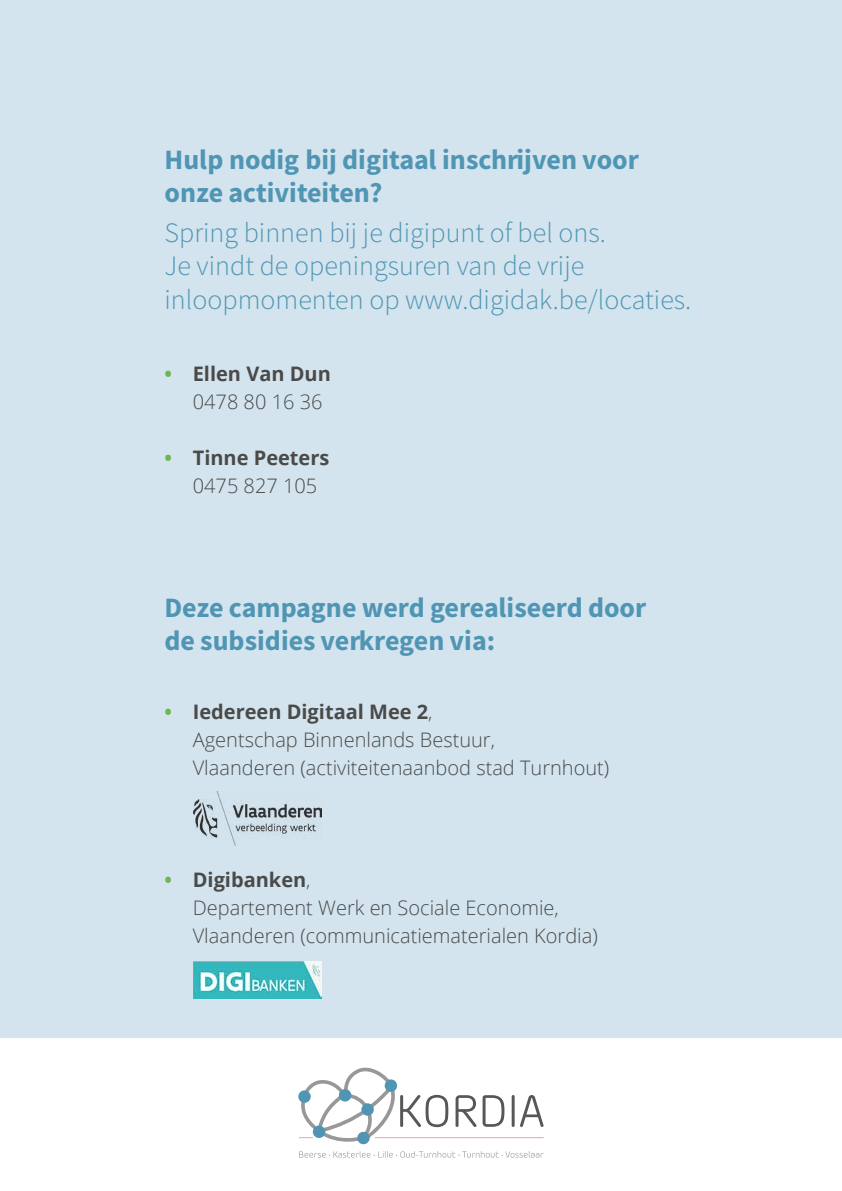
<style>
.page{position:relative;width:842px;height:1191px;background:#fff}
.page>*{position:absolute;margin:0;border:0;box-sizing:border-box;transform-origin:0 0}
.t1{font:28px/33.6px "Source Sans Variable";color:#5096b4}
.t2{font:300 20px/28px "Open Sans";color:#4a4a49}
.t3{font:700 20px/28px "Open Sans";color:#4a4a49}
.s1{color:#6ab651}
.s2{font-weight:300}
.s3{font-weight:700;color:#6ab651}
.s4{font-weight:700}
</style>
<div class="page">
<div style="left:0;top:0;width:842px;height:1037px;background:#d3e4ee"></div>
<svg style="left:299px;top:1151px;width:244px;height:6px"></svg>
<svg style="left:357px;top:1131px;width:13px;height:13px"></svg>
<svg style="left:299px;top:1067px;width:245px;height:74px"></svg>
<img style="left:193px;top:791px;width:129px;height:54px">
<img style="left:193px;top:961px;width:129px;height:37px">
<p class="t1" style="left:164px;top:143px;width:476px">Hulp nodig bij digitaal inschrijven voor onze activiteiten?</p>
<p class="t1" style="left:164px;top:216px;width:528px">Spring binnen bij je digipunt of bel ons.<br>Je vindt de openingsuren van de vrije inloopmomenten op www.digidak.be/locaties.</p>
<p class="t3" style="left:193px;top:359px;width:140px;text-indent:-28px"><span class="s1">•</span> Ellen Van Dun<br><span class="s2">0478 80 16 36</span></p>
<p class="t3" style="left:193px;top:443px;width:138px;text-indent:-28px"><span class="s1">•</span> Tinne Peeters<br><span class="s2">0475 827 105</span></p>
<p class="t1" style="left:164px;top:590px;width:483px">Deze campagne werd gerealiseerd door de subsidies verkregen via:</p>
<p class="t2" style="left:193px;top:697px;width:418px;text-indent:-28px"><span class="s3">•</span> <span class="s4">Iedereen Digitaal Mee 2</span>,<br>Agentschap Binnenlands Bestuur,<br>Vlaanderen (activiteitenaanbod stad Turnhout)</p>
<p class="t2" style="left:193px;top:865px;width:407px;text-indent:-28px"><span class="s3">•</span> <span class="s4">Digibanken</span>,<br>Departement Werk en Sociale Economie,<br>Vlaanderen (communicatiematerialen Kordia)</p>
</div>
